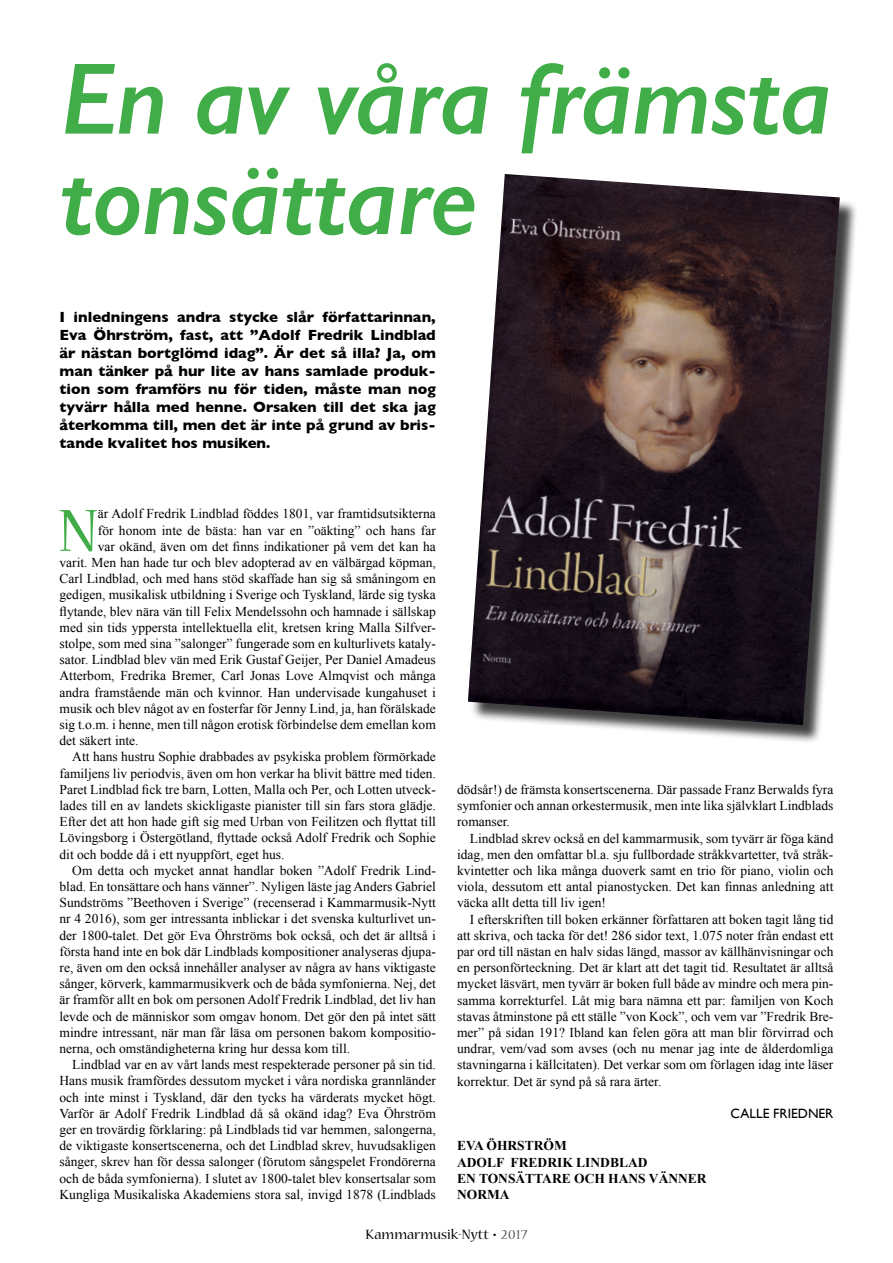
<style>
.page{position:relative;width:893px;height:1263px;background:#fff}
.page>*{position:absolute;margin:0;border:0;box-sizing:border-box;transform-origin:0 0}
.t1{font:italic 600 102px/100.5px "Gill Sans";letter-spacing:-.01em;color:#41ad49}
.t2{font:66.15px "Nueva Std";color:#41ad49}
.t3{font:700 15px/18px "Gill Sans";color:#000;text-align:justify}
.t4{font:15px "Nueva Std";color:#000}
.t5{font:13.5px/16.2px "Times New Roman";color:#000;text-align:justify}
.t6{font:700 13.5px/16.2px "Times New Roman";color:#000}
.t7{font:13.5px "Gill Sans";color:#000}
.s1{font-weight:700}
.s2{color:#58595b}
</style>
<div class="page">
<div style="left:470px;top:177px;width:388px;height:567px;background:#000;opacity:.75"></div>
<img style="left:468px;top:174px;width:372px;height:551px">
<h1 class="t1" style="left:60px;top:48px;width:774px">En av våra främsta tonsättare</h1>
<p class="t3" style="left:60px;top:307px;width:378px">I inledningens andra stycke slår författarinnan, Eva Öhrström, fast, att ”Adolf Fredrik Lindblad är nästan bortglömd idag”. Är det så illa? Ja, om man tänker på hur lite av hans samlade produk&shy;tion som framförs nu för tiden, måste man nog tyvärr hålla med henne. Orsaken till det ska jag återkomma till, men det är inte på grund av bris&shy;tande kvalitet hos musiken.</p>
<h2 class="t2" style="left:59px;top:500px;width:41px">N</h2>
<p class="t5" style="left:98px;top:505px;width:339px">är Adolf Fredrik Lindblad föddes 1801, var framtidsutsikterna</p>
<p class="t5" style="left:98px;top:522px;width:339px">för honom inte de bästa: han var en ”oäkting” och hans far</p>
<p class="t5" style="left:98px;top:538px;width:339px">var okänd, även om det finns indikationer på vem det kan ha</p>
<p class="t5" style="left:60px;top:554px;width:378px">varit. Men han hade tur och blev adopterad av en välbärgad köpman,</p>
<p class="t5" style="left:60px;top:570px;width:378px">Carl Lindblad, och med hans stöd skaffade han sig så småningom en</p>
<p class="t5" style="left:60px;top:586px;width:378px">gedigen, musikalisk utbildning i Sverige och Tyskland, lärde sig tyska</p>
<p class="t5" style="left:60px;top:603px;width:378px">flytande, blev nära vän till Felix Mendelssohn och hamnade i sällskap</p>
<p class="t5" style="left:60px;top:619px;width:378px">med sin tids yppersta intellektuella elit, kretsen kring Malla Silfver-</p>
<p class="t5" style="left:60px;top:635px;width:378px">stolpe, som med sina ”salonger” fungerade som en kulturlivets kataly-</p>
<p class="t5" style="left:60px;top:651px;width:378px">sator. Lindblad blev vän med Erik Gustaf Geijer, Per Daniel Amadeus</p>
<p class="t5" style="left:60px;top:667px;width:378px">Atterbom, Fredrika Bremer, Carl Jonas Love Almqvist och många</p>
<p class="t5" style="left:60px;top:684px;width:378px">andra framstående män och kvinnor. Han undervisade kungahuset i</p>
<p class="t5" style="left:60px;top:700px;width:378px">musik och blev något av en fosterfar för Jenny Lind, ja, han förälskade</p>
<p class="t5" style="left:60px;top:716px;width:378px">sig t.o.m. i henne, men till någon erotisk förbindelse dem emellan kom</p>
<p class="t5" style="left:60px;top:732px;width:81px">det säkert inte.</p>
<p class="t5" style="left:72px;top:748px;width:365px">Att hans hustru Sophie drabbades av psykiska problem förmörkade</p>
<p class="t5" style="left:60px;top:765px;width:378px">familjens liv periodvis, även om hon verkar ha blivit bättre med tiden.</p>
<p class="t5" style="left:60px;top:781px;width:378px">Paret Lindblad fick tre barn, Lotten, Malla och Per, och Lotten utveck-</p>
<p class="t5" style="left:60px;top:797px;width:378px">lades till en av landets skickligaste pianister till sin fars stora glädje.</p>
<p class="t5" style="left:60px;top:813px;width:378px">Efter det att hon hade gift sig med Urban von Feilitzen och flyttat till</p>
<p class="t5" style="left:60px;top:829px;width:378px">Lövingsborg i Östergötland, flyttade också Adolf Fredrik och Sophie</p>
<p class="t5" style="left:60px;top:846px;width:226px">dit och bodde då i ett nyuppfört, eget hus.</p>
<p class="t5" style="left:72px;top:862px;width:365px">Om detta och mycket annat handlar boken ”Adolf Fredrik Lind-</p>
<p class="t5" style="left:60px;top:878px;width:378px">blad. En tonsättare och hans vänner”. Nyligen läste jag Anders Gabriel</p>
<p class="t5" style="left:60px;top:894px;width:378px">Sundströms ”Beethoven i Sverige” (recenserad i Kammarmusik-Nytt</p>
<p class="t5" style="left:60px;top:910px;width:378px">nr 4 2016), som ger intressanta inblickar i det svenska kulturlivet un-</p>
<p class="t5" style="left:60px;top:927px;width:378px">der 1800-talet. Det gör Eva Öhrströms bok också, och det är alltså i</p>
<p class="t5" style="left:60px;top:943px;width:378px">första hand inte en bok där Lindblads kompositioner analyseras djupa-</p>
<p class="t5" style="left:60px;top:959px;width:378px">re, även om den också innehåller analyser av några av hans viktigaste</p>
<p class="t5" style="left:60px;top:975px;width:378px">sånger, körverk, kammarmusikverk och de båda symfonierna. Nej, det</p>
<p class="t5" style="left:60px;top:991px;width:378px">är framför allt en bok om personen Adolf Fredrik Lindblad, det liv han</p>
<p class="t5" style="left:60px;top:1008px;width:378px">levde och de människor som omgav honom. Det gör den på intet sätt</p>
<p class="t5" style="left:60px;top:1024px;width:378px">mindre intressant, när man får läsa om personen bakom kompositio-</p>
<p class="t5" style="left:60px;top:1040px;width:292px">nerna, och omständigheterna kring hur dessa kom till.</p>
<p class="t5" style="left:72px;top:1056px;width:365px">Lindblad var en av vårt lands mest respekterade personer på sin tid.</p>
<p class="t5" style="left:60px;top:1072px;width:378px">Hans musik framfördes dessutom mycket i våra nordiska grannländer</p>
<p class="t5" style="left:60px;top:1089px;width:378px">och inte minst i Tyskland, där den tycks ha värderats mycket högt.</p>
<p class="t5" style="left:60px;top:1105px;width:378px">Varför är Adolf Fredrik Lindblad då så okänd idag? Eva Öhrström</p>
<p class="t5" style="left:60px;top:1121px;width:378px">ger en trovärdig förklaring: på Lindblads tid var hemmen, salongerna,</p>
<p class="t5" style="left:60px;top:1137px;width:378px">de viktigaste konsertscenerna, och det Lindblad skrev, huvudsakligen</p>
<p class="t5" style="left:60px;top:1153px;width:378px">sånger, skrev han för dessa salonger (förutom sångspelet Frondörerna</p>
<p class="t5" style="left:60px;top:1170px;width:378px">och de båda symfonierna). I slutet av 1800-talet blev konsertsalar som</p>
<p class="t5" style="left:60px;top:1186px;width:378px">Kungliga Musikaliska Akademiens stora sal, invigd 1878 (Lindblads</p>
<p class="t5" style="left:457px;top:781px;width:378px">dödsår!) de främsta konsertscenerna. Där passade Franz Berwalds fyra symfonier och annan orkestermusik, men inte lika självklart Lindblads romanser.</p>
<p class="t5" style="left:457px;top:830px;width:378px;text-indent:13px">Lindblad skrev också en del kammarmusik, som tyvärr är föga känd idag, men den omfattar bl.a. sju fullbordade stråkkvartetter, två stråk&shy;kvintetter och lika många duoverk samt en trio för piano, violin och viola, dessutom ett antal pianostycken. Det kan finnas anledning att väcka allt detta till liv igen!</p>
<p class="t5" style="left:457px;top:911px;width:378px;text-indent:13px">I efterskriften till boken erkänner författaren att boken tagit lång tid att skriva, och tacka för det! 286 sidor text, 1.075 noter från endast ett par ord till nästan en halv sidas längd, massor av källhänvisningar och en personförteckning. Det är klart att det tagit tid. Resultatet är alltså mycket läsvärt, men tyvärr är boken full både av mindre och mera pin&shy;samma korrekturfel. Låt mig bara nämna ett par: familjen von Koch stavas åtminstone på ett ställe ”von Kock”, och vem var ”Fredrik Bre&shy;mer” på sidan 191? Ibland kan felen göra att man blir förvirrad och undrar, vem/vad som avses (och nu menar jag inte de ålderdomliga stavningarna i källcitaten). Det verkar som om förlagen idag inte läser korrektur. Det är synd på så rara ärter.</p>
<p class="t7" style="left:731px;top:1105px;width:104px">CALLE FRIEDNER</p>
<p class="t6" style="left:457px;top:1137px;width:251px">EVA ÖHRSTRÖM<br>ADOLF FREDRIK LINDBLAD<br>EN TONSÄTTARE OCH HANS VÄNNER<br>NORMA</p>
<p class="t4" style="left:366px;top:1228px;width:163px">Kammarmusik-Nytt <span class="s1">•</span> <span class="s2">2017</span></p>
</div>
